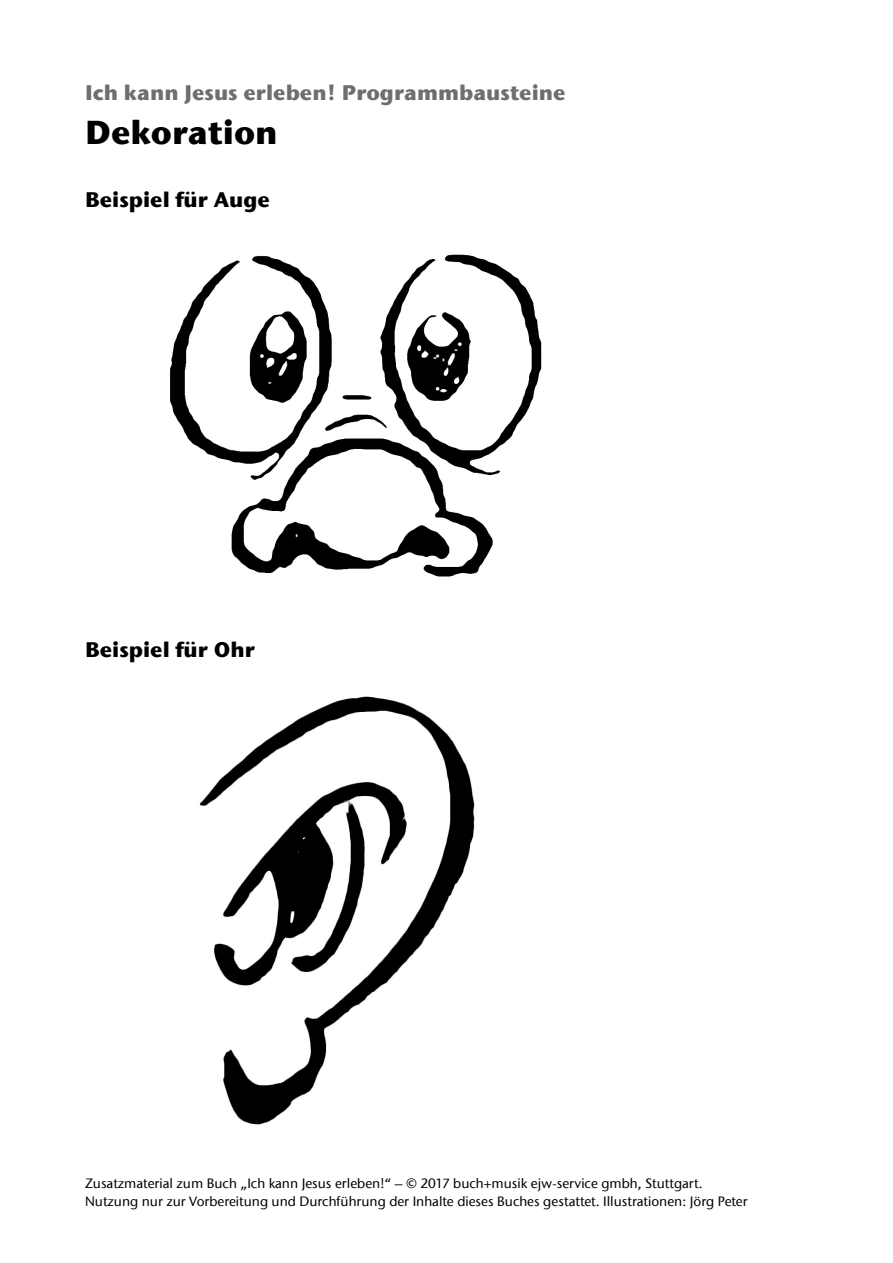
<style>
.page{position:relative;width:893px;height:1263px;background:#fff}
.page>*{position:absolute;margin:0;border:0;box-sizing:border-box;transform-origin:0 0}
.t1{font:700 33px "ITC Stone Sans Com";color:#000}
.t2{font:700 21px "ITC Stone Sans Com";color:#6d6e71}
.t3{font:700 21px "ITC Stone Sans Com";color:#000}
.t4{font:500 13.5px "ITC Stone Sans Com";color:#000}
</style>
<div class="page">
<img style="left:170px;top:254px;width:372px;height:323px">
<img style="left:200px;top:696px;width:275px;height:429px">
<p class="t2" style="left:85px;top:80px;width:482px">Ich kann Jesus erleben! Programmbausteine</p>
<p class="t1" style="left:85px;top:111px;width:194px">Dekoration</p>
<p class="t3" style="left:85px;top:186px;width:187px">Beispiel für Auge</p>
<p class="t3" style="left:85px;top:636px;width:171px">Beispiel für Ohr</p>
<p class="t4" style="left:85px;top:1175px;width:619px">Zusatzmaterial zum Buch „Ich kann Jesus erleben!“ – © 2017 buch+musik ejw-service gmbh, Stuttgart.</p>
<p class="t4" style="left:85px;top:1193px;width:664px">Nutzung nur zur Vorbereitung und Durchführung der Inhalte dieses Buches gestattet. Illustrationen: Jörg Peter</p>
</div>
